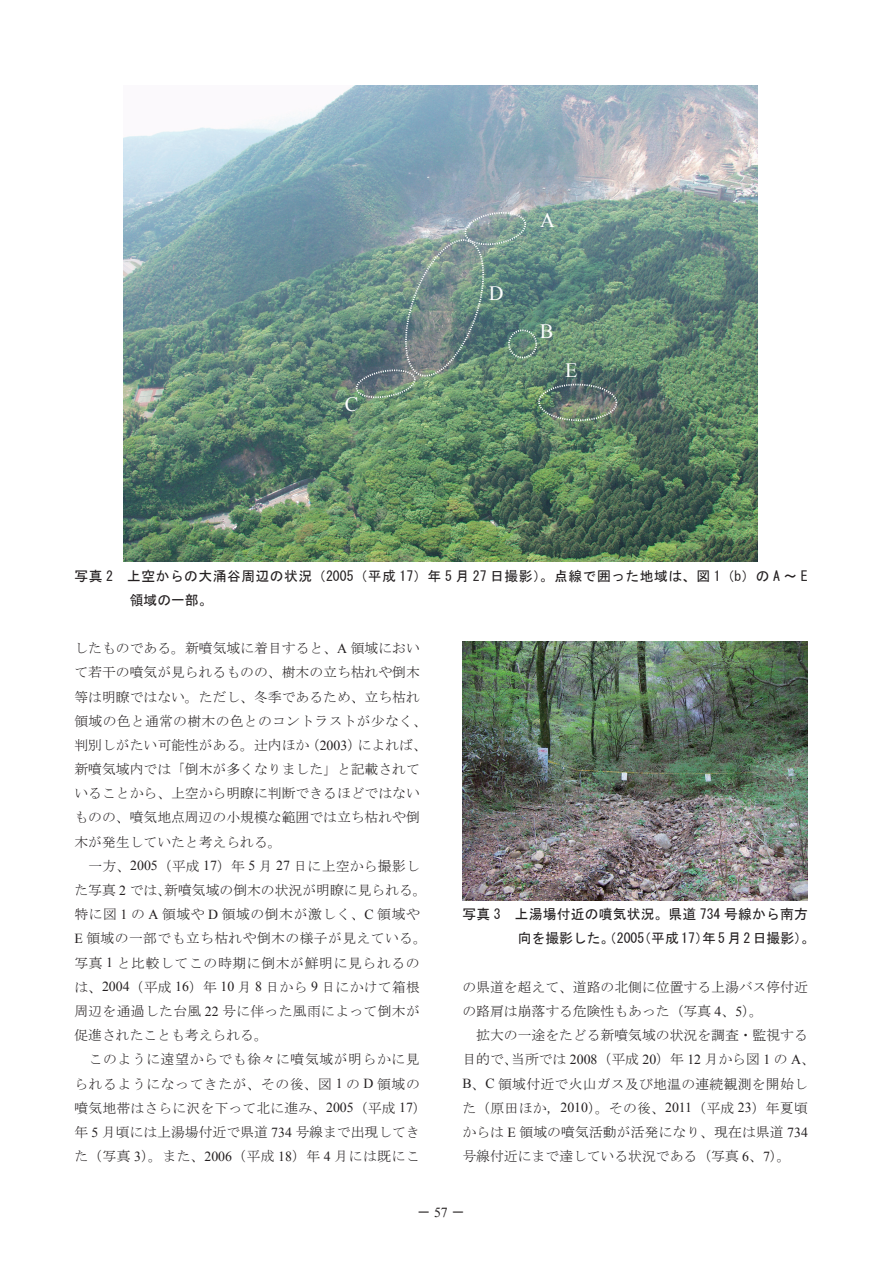
<style>
.page{position:relative;width:893px;height:1263px;background:#fff}
.page>*{position:absolute;margin:0;border:0;box-sizing:border-box;transform-origin:0 0}
.t1{font:20.4px "Times New Roman";color:#fff}
.t2{font:13.8px/24.2px "MS Mincho";color:#231f20}
.t3{font:13.8px/24.2px "MS Gothic";letter-spacing:.015em;color:#231f20}
.s1{font-family:"Times New Roman"}
</style>
<div class="page">
<img style="left:462px;top:641px;width:346px;height:259px">
<img style="left:123px;top:85px;width:635px;height:476px">
<img style="left:355px;top:211px;width:172px;height:188px">
<div style="left:538px;top:383px;width:79px;height:38px;border:2px dashed #fff;border-radius:50%"></div>
<div style="left:508px;top:329px;width:29px;height:29px;border:2px dashed #fff;border-radius:50%"></div>
<h1 class="t1" style="left:345px;top:391px;width:15px">C</h1>
<h1 class="t1" style="left:489px;top:279px;width:16px">D</h1>
<h1 class="t1" style="left:540px;top:206px;width:16px">A</h1>
<h1 class="t1" style="left:540px;top:317px;width:15px">B</h1>
<h1 class="t1" style="left:565px;top:357px;width:14px">E</h1>
<p class="t3" style="left:130px;top:564px;width:680px;text-indent:-55px">写真 2　上空からの大涌谷周辺の状況（2005（平成 17）年 5 月 27 日撮影）。点線で囲った地域は、図 1（b）の A ～ E領域の一部。</p>
<p class="t2" style="left:74px;top:636px;width:354px">したものである。新噴気域に着目すると、<span class="s1">A</span> 領域において若干の噴気が見られるものの、樹木の立ち枯れや倒木等は明瞭ではない。ただし、冬季であるため、立ち枯れ領域の色と通常の樹木の色とのコントラストが少なく、判別しがたい可能性がある。辻内ほか（<span class="s1">2003</span>）によれば、新噴気域内では「倒木が多くなりました」と記載されていることから、上空から明瞭に判断できるほどではないものの、噴気地点周辺の小規模な範囲では立ち枯れや倒木が発生していたと考えられる。<br>　一方、<span class="s1">2005</span>（平成 <span class="s1">17</span>）年 <span class="s1">5</span> 月 <span class="s1">27</span> 日に上空から撮影した写真 <span class="s1">2</span> では、新噴気域の倒木の状況が明瞭に見られる。特に図 <span class="s1">1</span> の <span class="s1">A</span> 領域や <span class="s1">D</span> 領域の倒木が激しく、<span class="s1">C</span> 領域や<br><span class="s1">E</span> 領域の一部でも立ち枯れや倒木の様子が見えている。写真 <span class="s1">1</span> と比較してこの時期に倒木が鮮明に見られるのは、<span class="s1">2004</span>（平成 <span class="s1">16</span>）年 <span class="s1">10</span> 月 <span class="s1">8</span> 日から <span class="s1">9</span> 日にかけて箱根周辺を通過した台風 <span class="s1">22</span> 号に伴った風雨によって倒木が促進されたことも考えられる。<br>　このように遠望からでも徐々に噴気域が明らかに見られるようになってきたが、その後、図 <span class="s1">1</span> の <span class="s1">D</span> 領域の噴気地帯はさらに沢を下って北に進み、<span class="s1">2005</span>（平成 <span class="s1">17</span>）年 <span class="s1">5</span> 月頃には上湯場付近で県道 <span class="s1">734</span> 号線まで出現してきた（写真 <span class="s1">3</span>）。また、<span class="s1">2006</span>（平成 <span class="s1">18</span>）年 <span class="s1">4</span> 月には既にこ</p>
<p class="t3" style="left:518px;top:902px;width:299px;text-indent:-55px">写真 3　上湯場付近の噴気状況。県道 734 号線から南方向を撮影した。（2005（平成 17）年 5 月 2 日撮影）。</p>
<p class="t2" style="left:462px;top:975px;width:354px">の県道を超えて、道路の北側に位置する上湯バス停付近の路肩は崩落する危険性もあった（写真 <span class="s1">4</span>、<span class="s1">5</span>）。<br>　拡大の一途をたどる新噴気域の状況を調査・監視する目的で、当所では <span class="s1">2008</span>（平成 <span class="s1">20</span>）年 <span class="s1">12</span> 月から図 <span class="s1">1</span> の <span class="s1">A</span>、<br><span class="s1">B</span>、<span class="s1">C</span> 領域付近で火山ガス及び地温の連続観測を開始した（原田ほか，<span class="s1">2010</span>）。その後、<span class="s1">2011</span>（平成 <span class="s1">23</span>）年夏頃からは <span class="s1">E</span> 領域の噴気活動が活発になり、現在は県道 <span class="s1">734</span>号線付近にまで達している状況である（写真 <span class="s1">6</span>、<span class="s1">7</span>）。</p>
<p class="t3" style="left:417px;top:1200px;width:50px">－<span class="s1">57</span>－</p>
</div>
